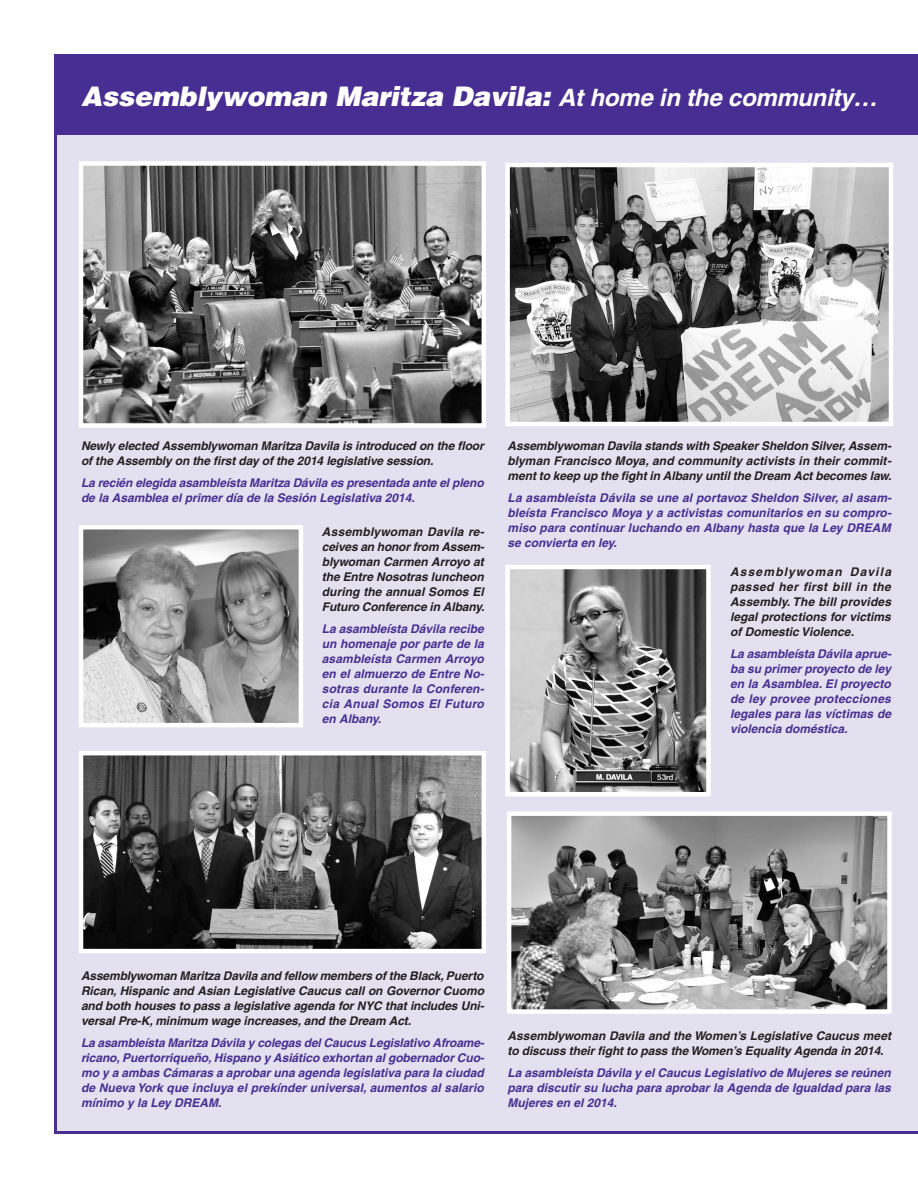
<style>
.page{position:relative;width:918px;height:1188px;background:#fff}
.page>*{position:absolute;margin:0;border:0;box-sizing:border-box;transform-origin:0 0}
.Caption_Spanish{font:italic 900 27px "Helvetica";letter-spacing:-.01em;color:#fff}
.t1{font:italic 700 12px/15px "Helvetica";color:#482e92;text-align:justify}
.t2{font:italic 700 12px/15px "Helvetica";letter-spacing:-.01em;color:#231f20;text-align:justify}
.s1{font-weight:700;font-size:24px}
</style>
<div class="page">
<div style="left:54px;top:135px;width:864px;height:999px;background:#e3e0ef"></div>
<img style="left:84px;top:166px;width:397px;height:257px">
<div style="left:79px;top:161px;width:407px;height:267px;border:4px solid #fff"></div>
<img style="left:510px;top:570px;width:196px;height:221px">
<div style="left:505px;top:565px;width:206px;height:231px;border:4px solid #fff"></div>
<img style="left:84px;top:530px;width:214px;height:192px">
<div style="left:79px;top:525px;width:224px;height:202px;border:4px solid #fff"></div>
<img style="left:510px;top:168px;width:378px;height:253px">
<div style="left:505px;top:163px;width:388px;height:263px;border:4px solid #fff"></div>
<img style="left:84px;top:756px;width:397px;height:192px">
<div style="left:79px;top:751px;width:407px;height:202px;border:4px solid #fff"></div>
<img style="left:512px;top:816px;width:375px;height:193px">
<div style="left:507px;top:811px;width:385px;height:203px;border:4px solid #fff"></div>
<div style="left:54px;top:54px;width:864px;height:81px;background:#482e92"></div>
<p class="Caption_Spanish" style="left:81px;top:79px;width:798px">Assemblywoman Maritza Davila: <span class="s1">At home in the community…</span></p>
<p class="t2" style="left:81px;top:438px;width:404px">Newly elected Assemblywoman Maritza Davila is introduced on the floor of the Assembly on the first day of the 2014 legislative session.</p>
<p class="t1" style="left:81px;top:475px;width:404px">La recién elegida asambleísta Maritza Dávila es presentada ante el pleno de la Asamblea el primer día de la Sesión Legislativa 2014.</p>
<p class="t2" style="left:322px;top:525px;width:164px">Assemblywoman Davila re&shy;ceives an honor from Assem&shy;blywoman Carmen Arroyo at the Entre Nosotras luncheon during the annual Somos El Futuro Conference in Albany.</p>
<p class="t1" style="left:322px;top:621px;width:164px">La asambleísta Dávila recibe un homenaje por parte de la asambleísta Carmen Arroyo en el almuerzo de Entre No&shy;sotras durante la Conferen&shy;cia Anual Somos El Futuro en Albany.</p>
<p class="t2" style="left:508px;top:438px;width:385px">Assemblywoman Davila stands with Speaker Sheldon Silver, Assem&shy;blyman Francisco Moya, and community activists in their commit&shy;ment to keep up the fight in Albany until the Dream Act becomes law.</p>
<p class="t1" style="left:508px;top:490px;width:385px">La asambleísta Dávila se une al portavoz Sheldon Silver, al asam&shy;bleísta Francisco Moya y a activistas comunitarios en su compro&shy;miso para continuar luchando en Albany hasta que la Ley DREAM se convierta en ley.</p>
<p class="t2" style="left:730px;top:564px;width:163px">Assemblywoman Davila passed her first bill in the Assembly. The bill provides legal protections for victims of Domestic Violence.</p>
<p class="t1" style="left:730px;top:646px;width:163px">La asambleísta Dávila aprue&shy;ba su primer proyecto de ley en la Asamblea. El proyecto de ley provee protecciones legales para las víctimas de violencia doméstica.</p>
<p class="t2" style="left:81px;top:968px;width:405px">Assemblywoman Maritza Davila and fellow members of the Black, Puerto Rican, Hispanic and Asian Legislative Caucus call on Governor Cuomo and both houses to pass a legislative agenda for NYC that includes Uni&shy;versal Pre-K, minimum wage increases, and the Dream Act.</p>
<p class="t1" style="left:81px;top:1035px;width:405px">La asambleísta Maritza Dávila y colegas del Caucus Legislativo Afroame&shy;ricano, Puertorriqueño, Hispano y Asiático exhortan al gobernador Cuo&shy;mo y a ambas Cámaras a aprobar una agenda legislativa para la ciudad de Nueva York que incluya el prekínder universal, aumentos al salario mínimo y la Ley DREAM.</p>
<p class="t2" style="left:508px;top:1028px;width:385px">Assemblywoman Davila and the Women’s Legislative Caucus meet to discuss their fight to pass the Women’s Equality Agenda in 2014.</p>
<p class="t1" style="left:508px;top:1065px;width:385px">La asambleísta Dávila y el Caucus Legislativo de Mujeres se reúnen para discutir su lucha para aprobar la Agenda de Igualdad para las Mujeres en el 2014.</p>
</div>
